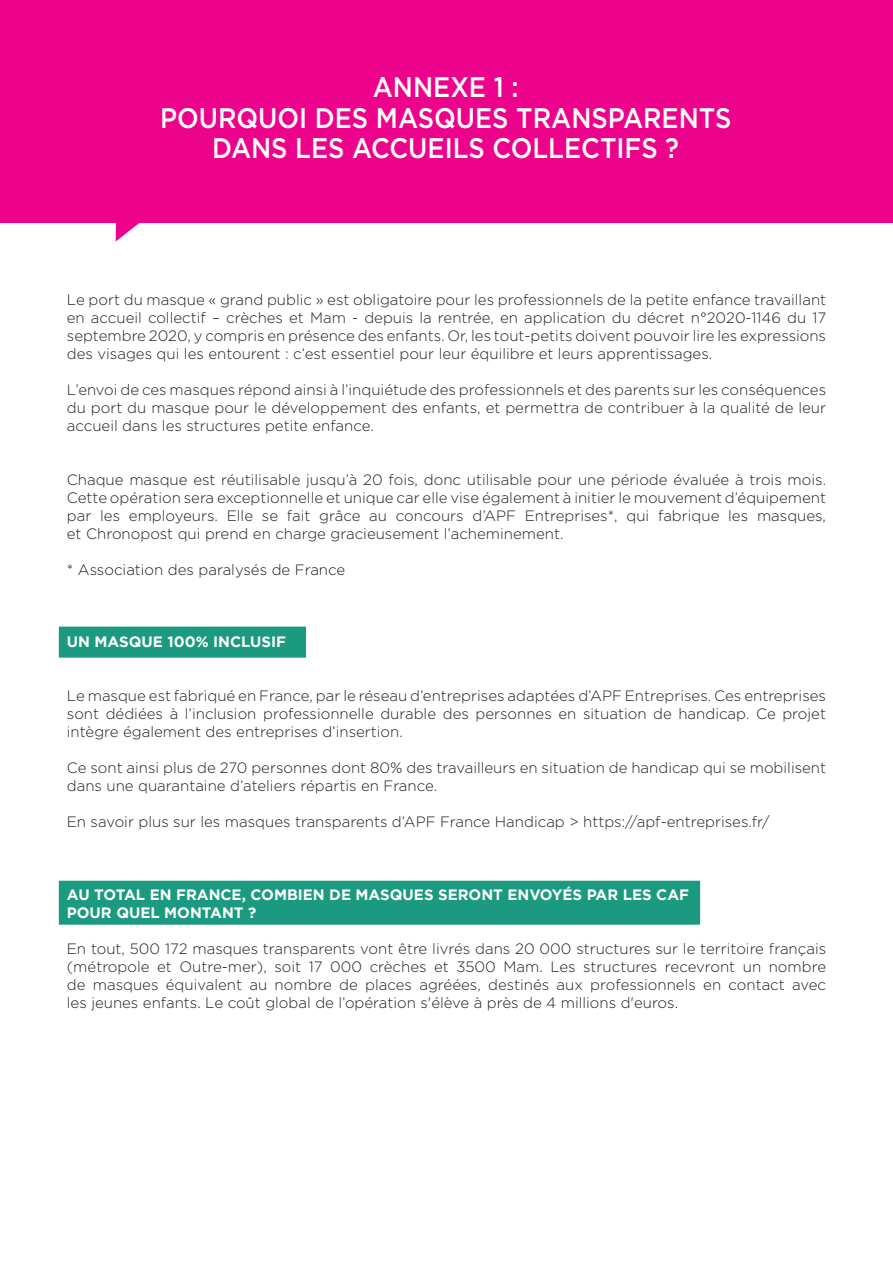
<style>
.page{position:relative;width:893px;height:1263px;background:#fff}
.page>*{position:absolute;margin:0;border:0;box-sizing:border-box;transform-origin:0 0}
.t1{font:500 28.35px/30.6px "Gotham";color:#fff;text-align:center;scale:.9 1}
.t2{font:300 15px/18px "Gotham";color:#231f20;text-align:justify}
.t3{font:700 15px/18px "Gotham";color:#fff}
</style>
<div class="page">
<div style="left:57px;top:625px;width:251px;height:34px;background:#1b9a7f;border:2px solid #fff"></div>
<div style="left:57px;top:879px;width:645px;height:47px;background:#1b9a7f;border:2px solid #fff"></div>
<svg style="left:0;top:122px;width:893px;height:120px;background:#ef299d"></svg>
<div style="left:0;top:0;width:893px;height:122px;background:#ed028c"></div>
<h1 class="t1" style="left:160px;top:71px;width:636px">ANNEXE 1 :<br>POURQUOI DES MASQUES TRANSPARENTS<br>DANS LES ACCUEILS COLLECTIFS ?</h1>
<p class="t2" style="left:67px;top:291px;width:761px">Le port du masque « grand public » est obligatoire pour les professionnels de la petite enfance travaillant en accueil collectif – crèches et Mam - depuis la rentrée, en application du décret n°2020-1146 du 17 septembre 2020, y compris en présence des enfants. Or, les tout-petits doivent pouvoir lire les expressions des visages qui les entourent : c’est essentiel pour leur équilibre et leurs apprentissages.</p>
<p class="t2" style="left:67px;top:381px;width:761px">L’envoi de ces masques répond ainsi à l’inquiétude des professionnels et des parents sur les conséquences du port du masque pour le développement des enfants, et permettra de contribuer à la qualité de leur accueil dans les structures petite enfance.</p>
<p class="t2" style="left:67px;top:471px;width:761px">Chaque masque est réutilisable jusqu’à 20 fois, donc utilisable pour une période évaluée à trois mois.<br>Cette opération sera exceptionnelle et unique car elle vise également à initier le mouvement d’équipement par les employeurs. Elle se fait grâce au concours d’APF Entreprises*, qui fabrique les masques, et Chronopost qui prend en charge gracieusement l’acheminement.</p>
<p class="t2" style="left:67px;top:561px;width:280px">* Association des paralysés de France</p>
<p class="t3" style="left:67px;top:633px;width:221px">UN MASQUE 100% INCLUSIF</p>
<p class="t2" style="left:67px;top:687px;width:761px">Le masque est fabriqué en France, par le réseau d’entreprises adaptées d’APF Entreprises. Ces entreprises sont dédiées à l’inclusion professionnelle durable des personnes en situation de handicap. Ce projet intègre également des entreprises d’insertion.</p>
<p class="t2" style="left:67px;top:759px;width:761px">Ce sont ainsi plus de 270 personnes dont 80% des travailleurs en situation de handicap qui se mobilisent dans une quarantaine d’ateliers répartis en France.</p>
<p class="t2" style="left:67px;top:813px;width:704px">En savoir plus sur les masques transparents d’APF France Handicap &gt; https://apf-entreprises.fr/</p>
<p class="t3" style="left:67px;top:885px;width:624px">AU TOTAL EN FRANCE, COMBIEN DE MASQUES SERONT ENVOYÉS PAR LES CAF<br>POUR QUEL MONTANT ?</p>
<p class="t2" style="left:67px;top:939px;width:761px">En tout, 500 172 masques transparents vont être livrés dans 20 000 structures sur le territoire français (métropole et Outre-mer), soit 17 000 crèches et 3500 Mam. Les structures recevront un nombre de masques équivalent au nombre de places agréées, destinés aux professionnels en contact avec les jeunes enfants. Le coût global de l’opération s'élève à près de 4 millions d'euros.</p>
</div>
